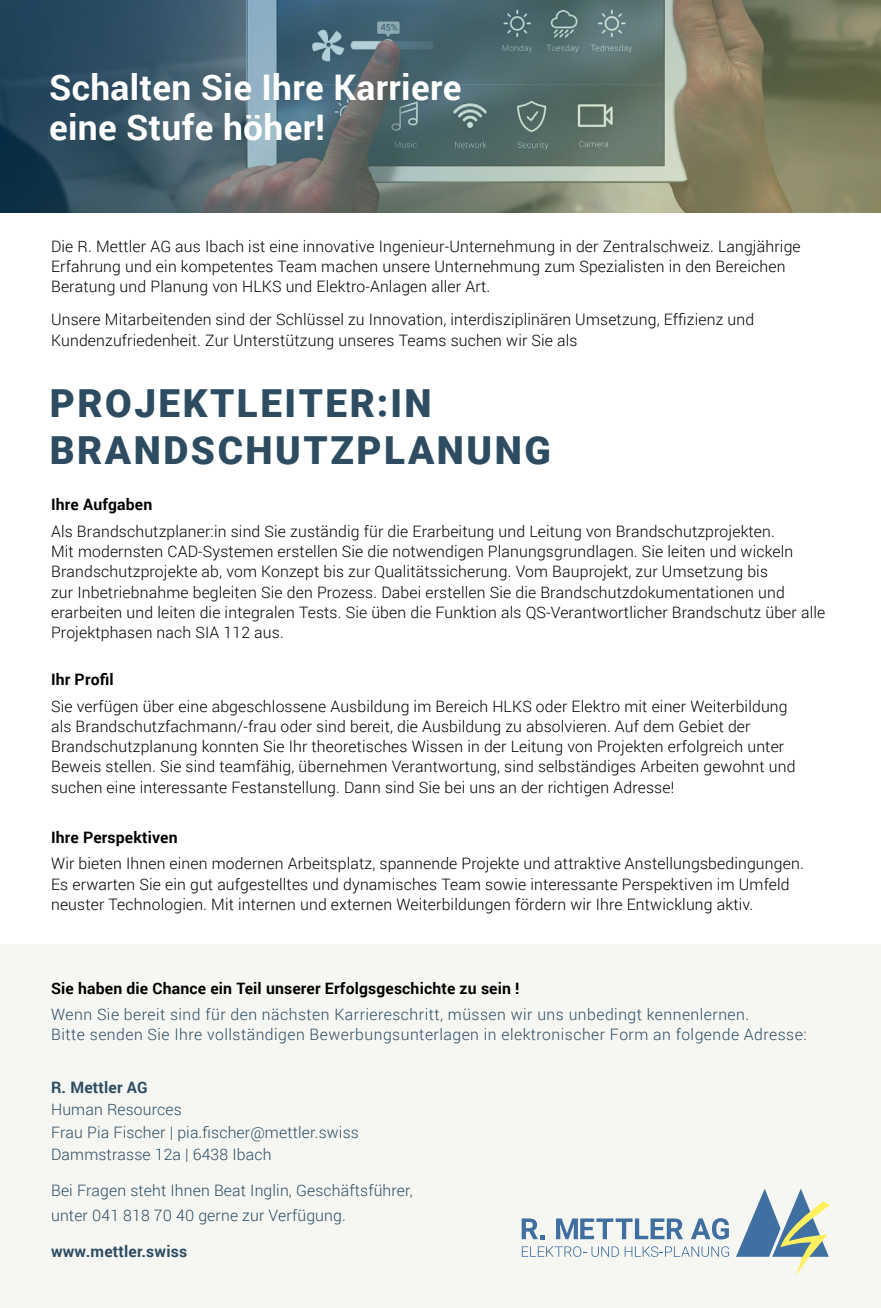
<style>
.page{position:relative;width:881px;height:1308px;background:#fff}
.page>*{position:absolute;margin:0;border:0;box-sizing:border-box;transform-origin:0 0}
.t1{font:900 38.7px/46.4px "Roboto";letter-spacing:.065em;color:#2d4c61}
.t2{font:700 35.32px/40.1px "Roboto";letter-spacing:.01em;color:#fff}
.t3{font:300 15.75px/20.2px "Roboto";letter-spacing:.01em;color:#000}
.t4{font:300 15.75px/20.2px "Roboto";letter-spacing:.03em;color:#2d4c61}
.t5{font:300 15.75px/22.5px "Roboto";letter-spacing:.01em;color:#2d4c61}
.t6{font:700 15.75px "Roboto";letter-spacing:.01em;color:#000}
.t7{font:700 15.75px "Roboto";letter-spacing:.01em;color:#2d4c61}
</style>
<div class="page">
<div style="left:0;top:945px;width:880px;height:362px;background:#f6f6f3"></div>
<img style="left:0;top:0;width:880px;height:212px">
<svg style="left:521px;top:1246px;width:97px;height:10px"></svg>
<svg style="left:624px;top:1246px;width:104px;height:10px"></svg>
<svg style="left:736px;top:1189px;width:93px;height:87px"></svg>
<svg style="left:521px;top:1218px;width:23px;height:21px"></svg>
<svg style="left:556px;top:1218px;width:126px;height:21px"></svg>
<svg style="left:691px;top:1218px;width:37px;height:21px"></svg>
<h2 class="t2" style="left:49px;top:66px;width:414px">Schalten Sie Ihre Karriere eine Stufe höher!</h2>
<p class="t3" style="left:51px;top:235px;width:750px">Die R. Mettler AG aus Ibach ist eine innovative Ingenieur-Unternehmung in der Zentralschweiz. Langjährige<br>Erfahrung und ein kompetentes Team machen unsere Unternehmung zum Spezialisten in den Bereichen<br>Beratung und Planung von HLKS und Elektro-Anlagen aller Art.</p>
<p class="t3" style="left:51px;top:309px;width:704px">Unsere Mitarbeitenden sind der Schlüssel zu Innovation, interdisziplinären Umsetzung, Effizienz und<br>Kundenzufriedenheit. Zur Unterstützung unseres Teams suchen wir Sie als</p>
<h1 class="t1" style="left:50px;top:379px;width:502px">PROJEKTLEITER:IN<br>BRANDSCHUTZPLANUNG</h1>
<p class="t6" style="left:51px;top:493px;width:103px">Ihre Aufgaben</p>
<p class="t3" style="left:51px;top:520px;width:775px">Als Brandschutzplaner:in sind Sie zuständig für die Erarbeitung und Leitung von Brandschutzprojekten.<br>Mit modernsten CAD-Systemen erstellen Sie die notwendigen Planungsgrundlagen. Sie leiten und wickeln Brandschutzprojekte ab, vom Konzept bis zur Qualitätssicherung. Vom Bauprojekt, zur Umsetzung bis<br>zur Inbetriebnahme begleiten Sie den Prozess. Dabei erstellen Sie die Brandschutzdokumentationen und erarbeiten und leiten die integralen Tests. Sie üben die Funktion als QS-Verantwortlicher Brandschutz über alle Projektphasen nach SIA 112 aus.</p>
<p class="t6" style="left:51px;top:668px;width:64px">Ihr Profil</p>
<p class="t3" style="left:51px;top:695px;width:745px">Sie verfügen über eine abgeschlossene Ausbildung im Bereich HLKS oder Elektro mit einer Weiterbildung als Brandschutzfachmann/-frau oder sind bereit, die Ausbildung zu absolvieren. Auf dem Gebiet der Brandschutzplanung konnten Sie Ihr theoretisches Wissen in der Leitung von Projekten erfolgreich unter Beweis stellen. Sie sind teamfähig, übernehmen Verantwortung, sind selbständiges Arbeiten gewohnt und suchen eine interessante Festanstellung. Dann sind Sie bei uns an der richtigen Adresse!</p>
<p class="t6" style="left:51px;top:826px;width:128px">Ihre Perspektiven</p>
<p class="t3" style="left:51px;top:853px;width:753px">Wir bieten Ihnen einen modernen Arbeitsplatz, spannende Projekte und attraktive Anstellungsbedingungen.<br>Es erwarten Sie ein gut aufgestelltes und dynamisches Team sowie interessante Perspektiven im Umfeld neuster Technologien. Mit internen und externen Weiterbildungen fördern wir Ihre Entwicklung aktiv.</p>
<p class="t6" style="left:51px;top:977px;width:470px">Sie haben die Chance ein Teil unserer Erfolgsgeschichte zu sein !</p>
<p class="t4" style="left:51px;top:1003px;width:756px">Wenn Sie bereit sind für den nächsten Karriereschritt, müssen wir uns unbedingt kennenlernen.<br>Bitte senden Sie Ihre vollständigen Bewerbungsunterlagen in elektronischer Form an folgende Adresse:</p>
<p class="t7" style="left:51px;top:1075px;width:98px">R. Mettler AG</p>
<p class="t5" style="left:51px;top:1097px;width:309px">Human Resources<br>Frau Pia Fischer | pia.fischer@mettler.swiss<br>Dammstrasse 12a | 6438 Ibach</p>
<p class="t5" style="left:51px;top:1177px;width:363px;line-height:24.8px">Bei Fragen steht Ihnen Beat Inglin, Geschäftsführer, unter 041 818 70 40 gerne zur Verfügung.</p>
<p class="t7" style="left:51px;top:1240px;width:137px">www.mettler.swiss</p>
</div>
